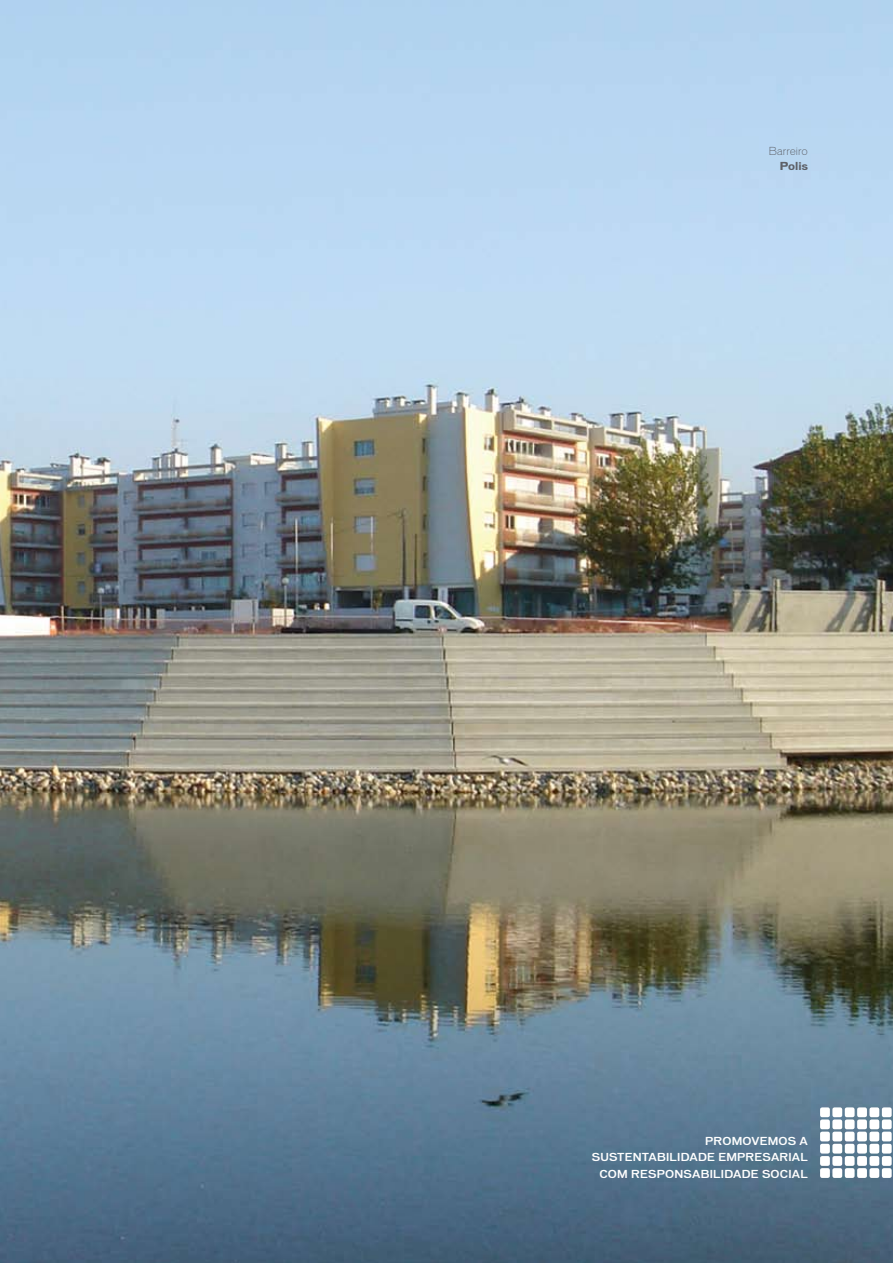
<style>
.page{position:relative;width:893px;height:1263px;background:#fff}
.page>*{position:absolute;margin:0;border:0;box-sizing:border-box;transform-origin:0 0}
.t1{font:500 10.5px/16.5px "Vonnes";letter-spacing:.02em;color:#fff;text-align:right}
.t2{font:300 10.5px "Vonnes";letter-spacing:.01em;color:#5d6067}
.t3{font:700 10.5px "Vonnes";letter-spacing:.01em;color:#5d6067}
</style>
<div class="page">
<img style="left:0;top:0;width:893px;height:1263px">
<div style="left:820px;top:1107px;width:10px;height:10px;background:#fff;border-radius:2px"></div>
<div style="left:832px;top:1107px;width:10px;height:10px;background:#fff;border-radius:2px"></div>
<div style="left:845px;top:1107px;width:10px;height:10px;background:#fff;border-radius:2px"></div>
<div style="left:857px;top:1107px;width:10px;height:10px;background:#fff;border-radius:2px"></div>
<div style="left:869px;top:1107px;width:10px;height:10px;background:#fff;border-radius:2px"></div>
<div style="left:882px;top:1107px;width:10px;height:10px;background:#fff;border-radius:2px"></div>
<div style="left:820px;top:1119px;width:10px;height:10px;background:#fff;border-radius:2px"></div>
<div style="left:832px;top:1119px;width:10px;height:10px;background:#fff;border-radius:2px"></div>
<div style="left:845px;top:1119px;width:10px;height:10px;background:#fff;border-radius:2px"></div>
<div style="left:857px;top:1119px;width:10px;height:10px;background:#fff;border-radius:2px"></div>
<div style="left:869px;top:1119px;width:10px;height:10px;background:#fff;border-radius:2px"></div>
<div style="left:882px;top:1119px;width:10px;height:10px;background:#fff;border-radius:2px"></div>
<div style="left:820px;top:1131px;width:10px;height:10px;background:#fff;border-radius:2px"></div>
<div style="left:832px;top:1131px;width:10px;height:10px;background:#fff;border-radius:2px"></div>
<div style="left:845px;top:1131px;width:10px;height:10px;background:#fff;border-radius:2px"></div>
<div style="left:857px;top:1131px;width:10px;height:10px;background:#fff;border-radius:2px"></div>
<div style="left:869px;top:1131px;width:10px;height:10px;background:#fff;border-radius:2px"></div>
<div style="left:882px;top:1131px;width:10px;height:10px;background:#fff;border-radius:2px"></div>
<div style="left:820px;top:1144px;width:10px;height:9px;background:#fff;border-radius:2px"></div>
<div style="left:832px;top:1144px;width:10px;height:9px;background:#fff;border-radius:2px"></div>
<div style="left:845px;top:1144px;width:10px;height:9px;background:#fff;border-radius:2px"></div>
<div style="left:857px;top:1144px;width:10px;height:9px;background:#fff;border-radius:2px"></div>
<div style="left:869px;top:1144px;width:10px;height:9px;background:#fff;border-radius:2px"></div>
<div style="left:882px;top:1144px;width:10px;height:9px;background:#fff;border-radius:2px"></div>
<div style="left:820px;top:1156px;width:10px;height:10px;background:#fff;border-radius:2px"></div>
<div style="left:832px;top:1156px;width:10px;height:10px;background:#fff;border-radius:2px"></div>
<div style="left:845px;top:1156px;width:10px;height:10px;background:#fff;border-radius:2px"></div>
<div style="left:857px;top:1156px;width:10px;height:10px;background:#fff;border-radius:2px"></div>
<div style="left:869px;top:1156px;width:10px;height:10px;background:#fff;border-radius:2px"></div>
<div style="left:882px;top:1156px;width:10px;height:10px;background:#fff;border-radius:2px"></div>
<div style="left:820px;top:1168px;width:10px;height:10px;background:#fff;border-radius:2px"></div>
<div style="left:832px;top:1168px;width:10px;height:10px;background:#fff;border-radius:2px"></div>
<div style="left:845px;top:1168px;width:10px;height:10px;background:#fff;border-radius:2px"></div>
<div style="left:857px;top:1168px;width:10px;height:10px;background:#fff;border-radius:2px"></div>
<div style="left:869px;top:1168px;width:10px;height:10px;background:#fff;border-radius:2px"></div>
<div style="left:882px;top:1168px;width:10px;height:10px;background:#fff;border-radius:2px"></div>
<p class="t2" style="left:769px;top:145px;width:41px">Barreiro</p>
<p class="t3" style="left:780px;top:160px;width:30px">Polis</p>
<p class="t1" style="left:592px;top:1133px;width:218px">PROMOVEMOS A<br>SUSTENTABILIDADE EMPRESARIAL<br>COM RESPONSABILIDADE SOCIAL</p>
</div>
